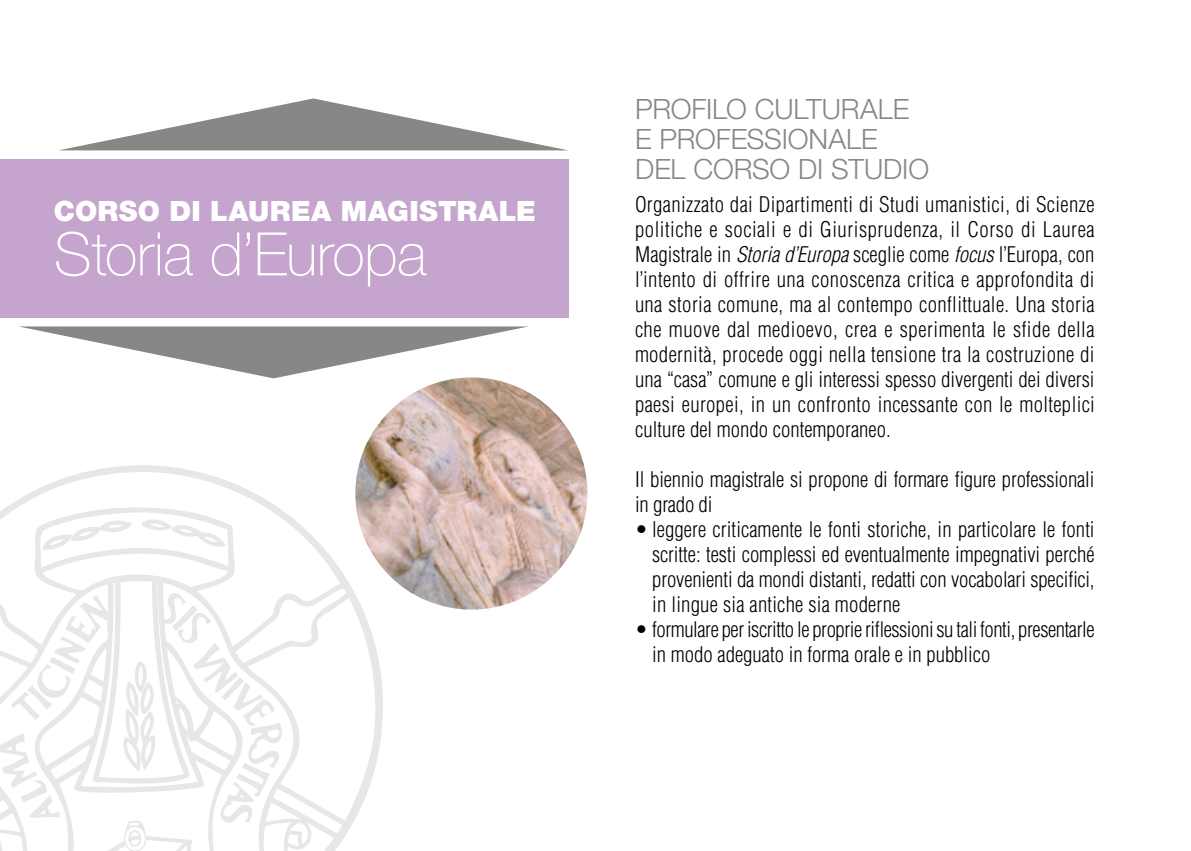
<style>
.page{position:relative;width:1191px;height:851px;background:#fff}
.page>*{position:absolute;margin:0;border:0;box-sizing:border-box;transform-origin:0 0}
.t1{font:100 60px "Helvetica Neue";letter-spacing:-.01em;color:#fff}
.t2{font:300 28px/30px "Helvetica Neue";letter-spacing:-.005em;color:#878787}
.t3{font:900 28px "Helvetica Neue";letter-spacing:.01em;color:#fff}
.t4{font:300 condensed 21px/25px "Helvetica";letter-spacing:-.005em;color:#000;text-align:justify}
.s1{font-style:italic}
</style>
<div class="page">
<div style="left:0;top:159px;width:568px;height:159px;background:#c5a4cd"></div>
<svg style="left:61px;top:98px;width:505px;height:52px"></svg>
<svg style="left:19px;top:326px;width:509px;height:52px"></svg>
<svg style="left:0;top:465px;width:383px;height:385px"></svg>
<svg style="left:141px;top:519px;width:85px;height:28px"></svg>
<svg style="left:42px;top:520px;width:90px;height:30px"></svg>
<svg style="left:0;top:605px;width:284px;height:245px"></svg>
<img style="left:355px;top:377px;width:232px;height:232px;border-radius:116px">
<h2 class="t3" style="left:54px;top:195px;width:483px">CORSO DI LAUREA MAGISTRALE</h2>
<h1 class="t1" style="left:54px;top:220px;width:374px">Storia d’Europa</h1>
<h2 class="t2" style="left:635px;top:93px;width:295px">PROFILO CULTURALE<br>E PROFESSIONALE<br>DEL CORSO DI STUDIO</h2>
<p class="t4" style="left:635px;top:192px;width:461px">Organizzato dai Dipartimenti di Studi umanistici, di Scienze politiche e sociali e di Giurisprudenza, il Corso di Laurea Magistrale in <span class="s1">Storia d’Europa</span> sceglie come <span class="s1">focus</span> l’Europa, con l’intento di offrire una conoscenza critica e approfondita di una storia comune, ma al contempo conflittuale. Una storia che muove dal medioevo, crea e sperimenta le sfide della modernità, procede oggi nella tensione tra la costruzione di una “casa” comune e gli interessi spesso divergenti dei diversi paesi europei, in un confronto incessante con le molteplici culture del mondo contemporaneo.</p>
<p class="t4" style="left:635px;top:467px;width:460px">Il biennio magistrale si propone di formare figure professionali in grado di</p>
<p class="t4" style="left:652px;top:517px;width:444px;text-indent:-17px">• leggere criticamente le fonti storiche, in particolare le fonti scritte: testi complessi ed eventualmente impegnativi perché provenienti da mondi distanti, redatti con vocabolari specifici, in lingue sia antiche sia moderne</p>
<p class="t4" style="left:652px;top:617px;width:444px;text-indent:-17px">• formulare per iscritto le proprie riflessioni su tali fonti, presentarle in modo adeguato in forma orale e in pubblico</p>
</div>
